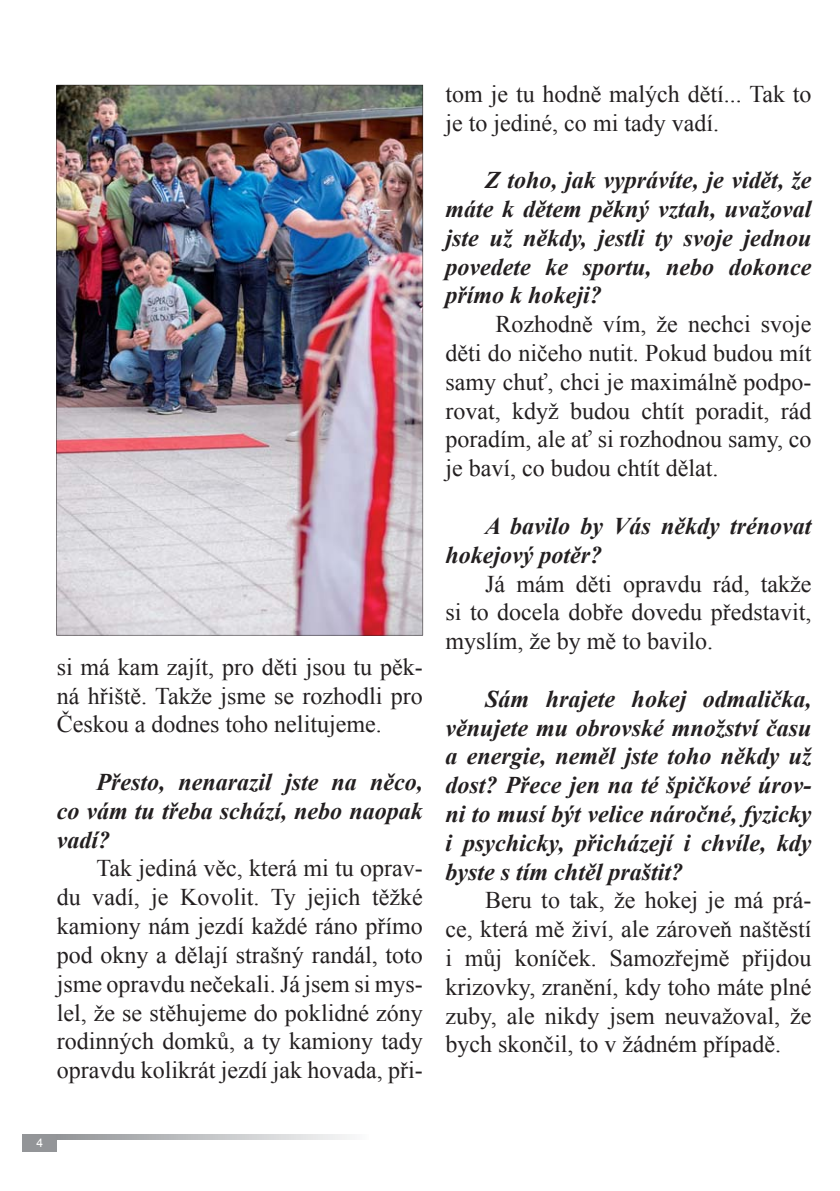
<style>
.page{position:relative;width:840px;height:1191px;background:#fff}
.page>*{position:absolute;margin:0;border:0;box-sizing:border-box;transform-origin:0 0}
.t1{font:24px/28.8px "Times New Roman";color:#231f20;text-align:justify}
.t2{font:italic 700 24px/28.8px "Times New Roman";color:#231f20;text-align:justify}
.t3{font:12px "Arial";color:#fff}
</style>
<div class="page">
<div style="left:23px;top:1134px;width:34px;height:17px;background:#939598"></div>
<svg style="left:57px;top:1134px;width:293px;height:6px;background:#c2c4c6"></svg>
<img style="left:56px;top:85px;width:367px;height:550px">
<p class="t1" style="left:57px;top:652px;width:367px">si má kam zajít, pro děti jsou tu pěk&shy;ná hřiště. Takže jsme se rozhodli pro Českou a dodnes toho nelitujeme.</p>
<p class="t2" style="left:57px;top:767px;width:367px;text-indent:40px">Přesto, nenarazil jste na něco, co vám tu třeba schází, nebo naopak vadí?</p>
<p class="t1" style="left:57px;top:854px;width:367px;text-indent:40px">Tak jediná věc, která mi tu oprav&shy;du vadí, je Kovolit. Ty jejich těžké kamiony nám jezdí každé ráno přímo pod okny a dělají strašný randál, toto jsme opravdu nečekali. Já jsem si mys&shy;lel, že se stěhujeme do poklidné zóny rodinných domků, a ty kamiony tady opravdu kolikrát jezdí jak hovada, při-</p>
<p class="t1" style="left:445px;top:79px;width:367px">tom je tu hodně malých dětí... Tak to je to jediné, co mi tady vadí.</p>
<p class="t2" style="left:445px;top:166px;width:367px;text-indent:40px">Z toho, jak vyprávíte, je vidět, že máte k dětem pěkný vztah, uvažoval jste už někdy, jestli ty svoje jednou povedete ke sportu, nebo dokonce přímo k hokeji?</p>
<p class="t1" style="left:445px;top:310px;width:367px;text-indent:50px">Rozhodně vím, že nechci svoje děti do ničeho nutit. Pokud budou mít samy chuť, chci je maximálně podpo&shy;rovat, když budou chtít poradit, rád poradím, ale ať si rozhodnou samy, co je baví, co budou chtít dělat.</p>
<p class="t2" style="left:445px;top:511px;width:367px;text-indent:40px">A bavilo by Vás někdy trénovat hokejový potěr?</p>
<p class="t1" style="left:445px;top:569px;width:367px;text-indent:40px">Já mám děti opravdu rád, takže si to docela dobře dovedu představit, myslím, že by mě to bavilo.</p>
<p class="t2" style="left:445px;top:684px;width:367px;text-indent:40px">Sám hrajete hokej odmalička, věnujete mu obrovské množství času a energie, neměl jste toho někdy už dost? Přece jen na té špičkové úrov&shy;ni to musí být velice náročné, fyzicky i psychicky, přicházejí i chvíle, kdy byste s tím chtěl praštit?</p>
<p class="t1" style="left:445px;top:886px;width:367px;text-indent:40px">Beru to tak, že hokej je má prá&shy;ce, která mě živí, ale zároveň naštěstí i můj koníček. Samozřejmě přijdou krizovky, zranění, kdy toho máte plné zuby, ale nikdy jsem neuvažoval, že bych skončil, to v žádném případě.</p>
<p class="t3" style="left:36px;top:1136px;width:8px">4</p>
</div>
